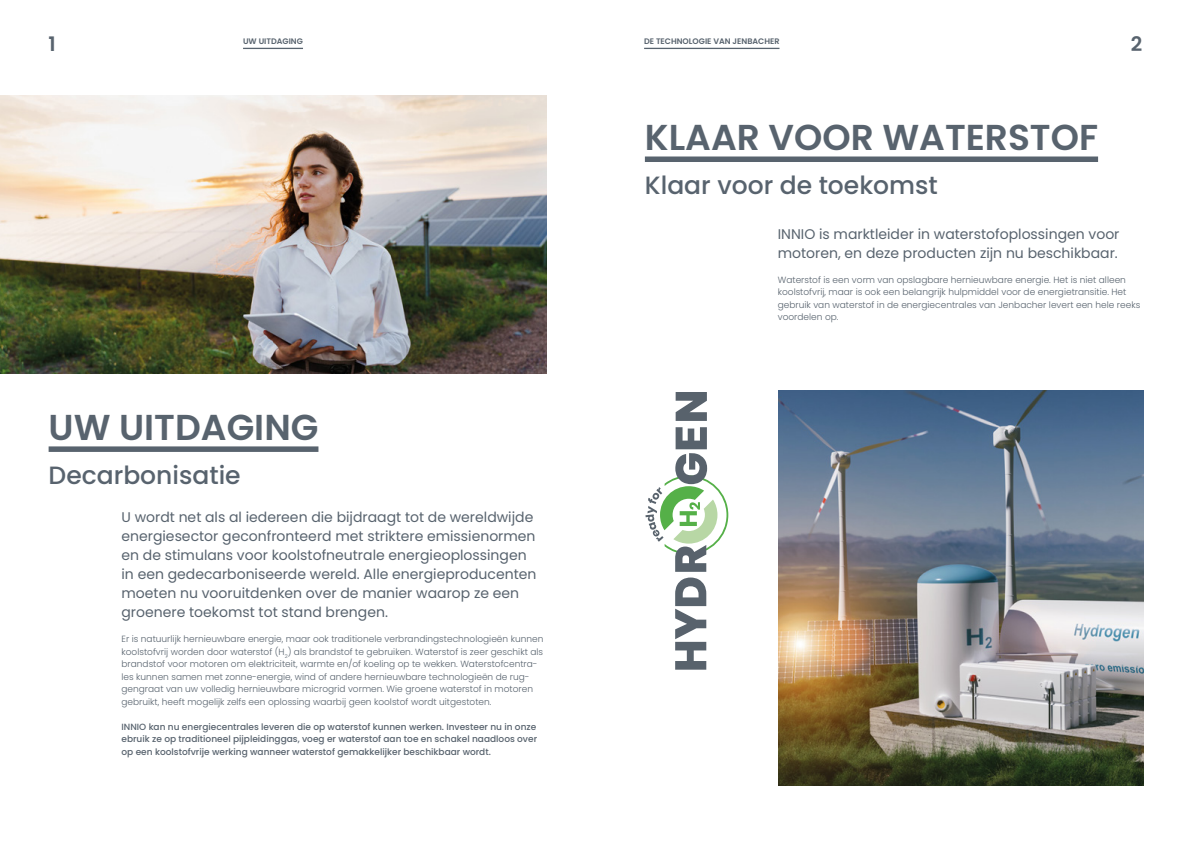
<style>
.page{position:relative;width:1191px;height:842px;background:#fff}
.page>*{position:absolute;margin:0;border:0;box-sizing:border-box;transform-origin:0 0}
.t1{font:600 36px "Poppins";color:#58636e}
.t2{font:500 25px "Poppins";color:#58636e}
.t3{font:600 20px "Poppins";color:#58636e}
.t4{font:14px/19px "Poppins";color:#58636e}
.t5{font:300 9px/12.5px "Poppins";color:#58636e}
.t6{font:500 9px/12.5px "Poppins";color:#58636e;text-align:justify}
.t7{font:600 8px "Poppins";color:#58636e}
</style>
<div class="page">
<img style="left:0;top:95px;width:547px;height:278px">
<div style="left:49px;top:446px;width:269px;height:6px;background:#58636e"></div>
<img style="left:778px;top:391px;width:365px;height:394px">
<div style="left:645px;top:156px;width:453px;height:6px;background:#58636e"></div>
<svg style="left:675px;top:392px;width:32px;height:29px"></svg>
<svg style="left:645px;top:427px;width:83px;height:243px"></svg>
<hr style="left:243px;top:48px;width:60px;height:1px;background:#58636e">
<hr style="left:644px;top:48px;width:135px;height:1px;background:#58636e">
<h3 class="t3" style="left:49px;top:32px;width:9px">1</h3>
<h3 class="t3" style="left:1130px;top:32px;width:13px">2</h3>
<p class="t7" style="left:243px;top:37px;width:61px">UW UITDAGING</p>
<p class="t7" style="left:644px;top:37px;width:137px">DE TECHNOLOGIE VAN JENBACHER</p>
<h1 class="t1" style="left:49px;top:407px;width:271px">UW UITDAGING</h1>
<h2 class="t2" style="left:49px;top:461px;width:194px">Decarbonisatie</h2>
<p class="t4" style="left:121px;top:508px;width:416px">U wordt net als al iedereen die bijdraagt tot de wereldwijde energiesector geconfronteerd met striktere emissienormen en de stimulans voor koolstofneutrale energieoplossingen in een gedecarboniseerde wereld. Alle energieproducenten moeten nu vooruitdenken over de manier waarop ze een groenere toekomst tot stand brengen.</p>
<p class="t5" style="left:121px;top:633px;width:423px">Er is natuurlijk hernieuwbare energie, maar ook traditionele verbrandingstechnologieën kunnen koolstofvrij worden door waterstof (H<sub>2</sub>) als brandstof te gebruiken. Waterstof is zeer geschikt als brandstof voor motoren om elektriciteit, warmte en/of koeling op te wekken. Waterstofcentra&shy;les kunnen samen met zonne-energie, wind of andere hernieuwbare technologieën de rug&shy;gengraat van uw volledig hernieuwbare microgrid vormen. Wie groene waterstof in motoren gebruikt, heeft mogelijk zelfs een oplossing waarbij geen koolstof wordt uitgestoten.</p>
<p class="t6" style="left:121px;top:720px;width:417px">INNIO kan nu energiecentrales leveren die op waterstof kunnen werken. Investeer nu in onze ebruik ze op traditioneel pijpleidinggas, voeg er waterstof aan toe en schakel naadloos over op een koolstofvrije werking wanneer waterstof gemakkelijker beschikbaar wordt.</p>
<h1 class="t1" style="left:645px;top:117px;width:455px">KLAAR VOOR WATERSTOF</h1>
<h2 class="t2" style="left:645px;top:171px;width:294px">Klaar voor de toekomst</h2>
<h3 class="t4" style="left:778px;top:225px;width:343px">INNIO is marktleider in waterstofoplossingen voor motoren, en deze producten zijn nu beschikbaar.</h3>
<p class="t5" style="left:778px;top:274px;width:364px">Waterstof is een vorm van opslagbare hernieuwbare energie. Het is niet alleen koolstofvrij, maar is ook een belangrijk hulpmiddel voor de energietransitie. Het gebruik van waterstof in de energiecentrales van Jenbacher levert een hele reeks voordelen op.</p>
</div>
